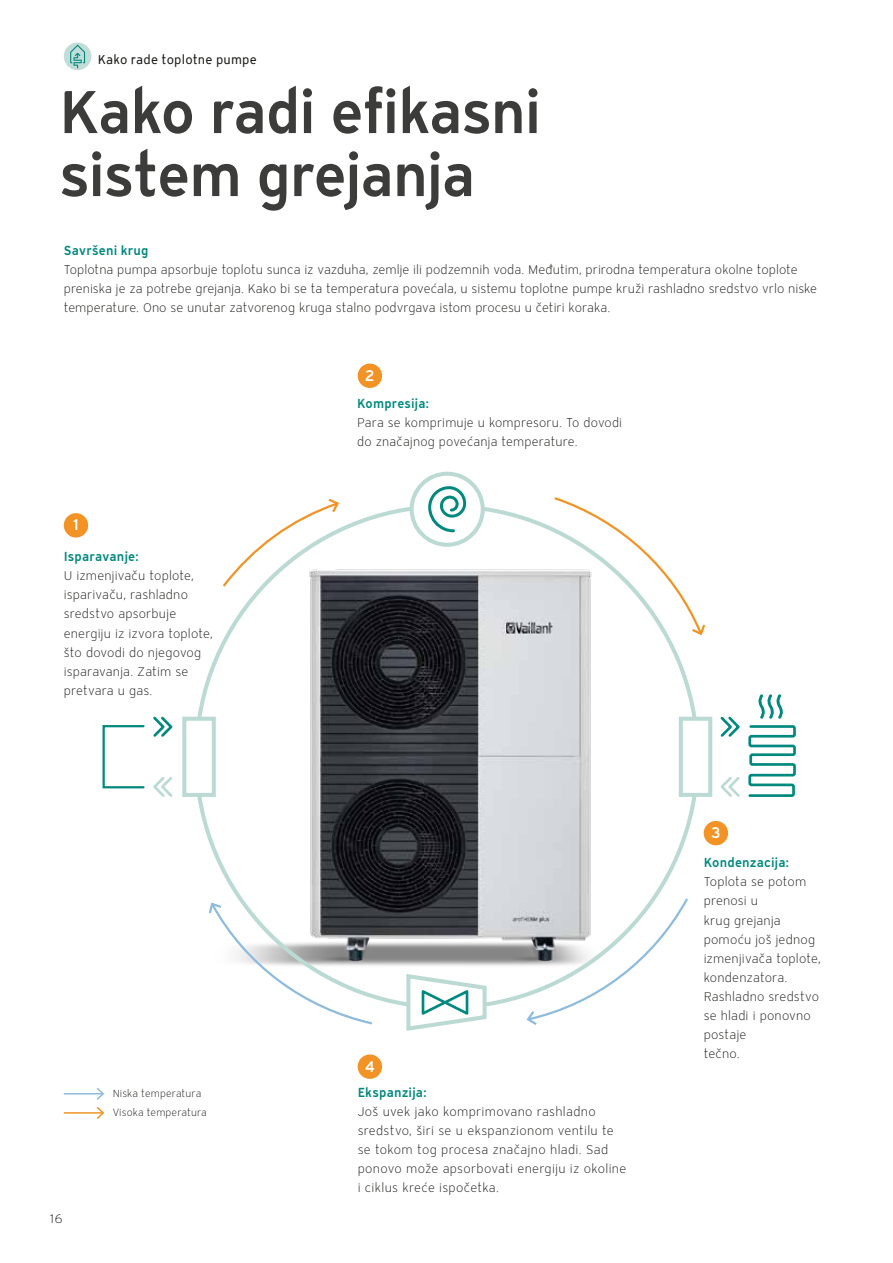
<style>
.page{position:relative;width:893px;height:1263px;background:#fff}
.page>*{position:absolute;margin:0;border:0;box-sizing:border-box;transform-origin:0 0}
.t1{font:60px/63px "Vaillant 13 Demi TID";letter-spacing:-.025em;color:#3c3c3b}
.t2{font:15px "Vaillant 13 Demi TID";color:#fff}
.t3{font:12.75px/19.2px "Vaillant 13 Light TID";letter-spacing:.005em;color:#1d1d1b}
.t4{font:12.75px "Vaillant 13 Demi TID";letter-spacing:.015em;color:#00897e}
.t5{font:12.75px "Vaillant 13 Book ETID";letter-spacing:.015em;color:#1d1d1b}
.t6{font:10.5px/19.2px "Vaillant 13 Light TID";letter-spacing:.005em;color:#1d1d1b}
</style>
<div class="page">
<img style="left:63px;top:363px;width:666px;height:751px">
<div style="left:64px;top:513px;width:24px;height:24px;background:#f39325;border-radius:50%"></div>
<div style="left:358px;top:1054px;width:24px;height:25px;background:#f39325;border-radius:50%"></div>
<div style="left:358px;top:364px;width:24px;height:24px;background:#f39325;border-radius:50%"></div>
<hr style="left:64px;top:1093px;width:39px;height:1px;background:#8dbcdf">
<svg style="left:552px;top:495px;width:155px;height:142px"></svg>
<svg style="left:220px;top:497px;width:121px;height:92px"></svg>
<svg style="left:207px;top:901px;width:168px;height:125px"></svg>
<svg style="left:525px;top:896px;width:165px;height:131px"></svg>
<div style="left:103px;top:725px;width:42px;height:63px;border:2px solid #00897e"></div>
<svg style="left:412px;top:474px;width:71px;height:71px"></svg>
<div style="left:410px;top:472px;width:75px;height:75px;border:4px solid #bcdad4;border-radius:50%"></div>
<svg style="left:426px;top:484px;width:42px;height:50px"></svg>
<div style="left:679px;top:717px;width:33px;height:80px;background:#fff;border:4px solid #bcdad4"></div>
<div style="left:182px;top:717px;width:34px;height:80px;background:#fff;border:4px solid #bcdad4"></div>
<svg style="left:404px;top:971px;width:85px;height:62px"></svg>
<svg style="left:718px;top:694px;width:78px;height:105px"></svg>
<div style="left:704px;top:821px;width:24px;height:24px;background:#f39325;border-radius:50%"></div>
<div style="left:64px;top:43px;width:27px;height:27px;background:#bcdad4;border-radius:50%"></div>
<svg style="left:70px;top:45px;width:15px;height:23px"></svg>
<svg style="left:151px;top:714px;width:24px;height:25px"></svg>
<svg style="left:151px;top:774px;width:24px;height:25px"></svg>
<hr style="left:64px;top:1112px;width:39px;height:2px;background:#f39325">
<svg style="left:95px;top:1086px;width:10px;height:33px"></svg>
<p class="t5" style="left:98px;top:51px;width:161px">Kako rade toplotne pumpe</p>
<h1 class="t1" style="left:59px;top:79px;width:484px">Kako radi efikasni sistem grejanja</h1>
<p class="t4" style="left:64px;top:242px;width:86px">Savršeni krug</p>
<p class="t3" style="left:64px;top:260px;width:755px">Toplotna pumpa apsorbuje toplotu sunca iz vazduha, zemlje ili podzemnih voda. Međutim, prirodna temperatura okolne toplote preniska je za potrebe grejanja. Kako bi se ta temperatura povećala, u sistemu toplotne pumpe kruži rashladno sredstvo vrlo niske temperature. Ono se unutar zatvorenog kruga stalno podvrgava istom procesu u četiri koraka.</p>
<p class="t2" style="left:365px;top:365px;width:11px">2</p>
<p class="t2" style="left:73px;top:515px;width:8px">1</p>
<p class="t4" style="left:64px;top:548px;width:76px">Isparavanje:</p>
<p class="t3" style="left:64px;top:566px;width:150px">U izmenjivaču toplote, isparivaču, rashladno sredstvo apsorbuje energiju iz izvora toplote, što dovodi do njegovog isparavanja. Zatim se pretvara u gas.</p>
<p class="t3" style="left:50px;top:1209px;width:14px">16</p>
<p class="t6" style="left:113px;top:1083px;width:96px">Niska temperatura<br>Visoka temperatura</p>
<p class="t4" style="left:357px;top:395px;width:73px">Kompresija:</p>
<p class="t3" style="left:357px;top:413px;width:266px">Para se komprimuje u kompresoru. To dovodi do značajnog povećanja temperature.</p>
<p class="t2" style="left:365px;top:1056px;width:12px">4</p>
<p class="t4" style="left:358px;top:1083px;width:70px">Ekspanzija:</p>
<p class="t3" style="left:358px;top:1101px;width:270px">Još uvek jako komprimovano rashladno sredstvo, širi se u ekspanzionom ventilu te se tokom tog procesa značajno hladi. Sad ponovo može apsorbovati energiju iz okoline i ciklus kreće ispočetka.</p>
<p class="t2" style="left:711px;top:823px;width:11px">3</p>
<p class="t4" style="left:704px;top:854px;width:87px">Kondenzacija:</p>
<p class="t3" style="left:704px;top:872px;width:119px">Toplota se potom prenosi u<br>krug grejanja pomoću još jednog izmenjivača toplote, kondenzatora.<br>Rashladno sredstvo se hladi i ponovno postaje<br>tečno.</p>
</div>
